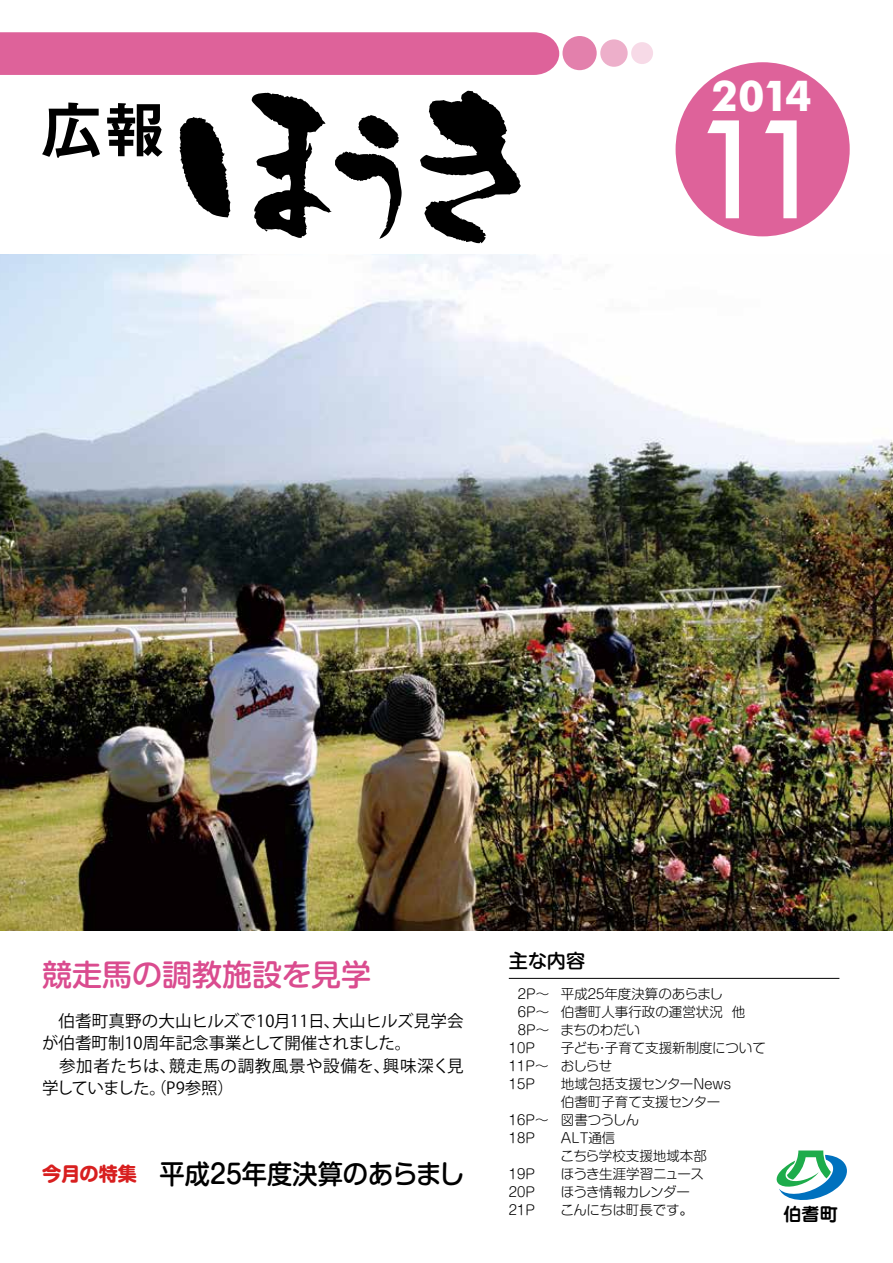
<style>
.page{position:relative;width:893px;height:1263px;background:#fff}
.page>*{position:absolute;margin:0;border:0;box-sizing:border-box;transform-origin:0 0}
.t1{font:500 138.15px "Futura BT";color:#fff;scale:.9 1}
.t2{font:62.25px "Midashi Go Pr 6 MB31";color:#000}
.t3{font:700 42.45px "Futura BT";color:#fff}
.t4{font:500 30px "Shin M Go Pro";color:#da4c8f}
.t5{font:500 26.55px "Shin M Go Pro";color:#000;scale:.95 1}
.t6{font:500 19.2px "Shin M Go Pro";color:#000}
.t7{font:700 18.15px "Jun 501 Pro";color:#000}
.t8{font:16.5px/22.5px "Koz Go Pro";color:#000}
.t9{font:300 13.5px/18px "Shin M Go Pro";color:#000}
.t10{font:300 13.5px "Shin M Go Pro";letter-spacing:-.025em;color:#000}
.t11{font:300 13.5px "Shin M Go Pro";letter-spacing:-.045em;color:#000}
.t12{font:300 13.5px "Shin M Go Pro";letter-spacing:-.02em;color:#000}
.s1{font-weight:700;font-size:19.2px;color:#d81f1f}
</style>
<div class="page">
<svg style="left:776px;top:1150px;width:71px;height:50px"></svg>
<div style="left:0;top:32px;width:559px;height:43px;background:#de629a"></div>
<div style="left:562px;top:36px;width:35px;height:34px;background:#e380ac;border-radius:50%"></div>
<div style="left:600px;top:39px;width:28px;height:28px;background:#edafca;border-radius:50%"></div>
<div style="left:631px;top:42px;width:22px;height:22px;background:#f7dae7;border-radius:50%"></div>
<img style="left:0;top:255px;width:893px;height:676px">
<svg style="left:180px;top:117px;width:50px;height:100px"></svg>
<svg style="left:252px;top:93px;width:150px;height:146px"></svg>
<svg style="left:420px;top:91px;width:101px;height:152px"></svg>
<div style="left:676px;top:62px;width:174px;height:174px;background:#de629a;border-radius:50%"></div>
<hr style="left:509px;top:978px;width:330px;height:1px;background:#000">
<h2 class="t2" style="left:41px;top:80px;width:126px">広報</h2>
<h3 class="t3" style="left:711px;top:70px;width:102px">2014</h3>
<h1 class="t1" style="left:693px;top:85px;width:149px">11</h1>
<h3 class="t4" style="left:42px;top:951px;width:330px">競走馬の調教施設を見学</h3>
<p class="t8" style="left:42px;top:1010px;width:423px;text-indent:16px">伯耆町真野の大山ヒルズで10月11日、大山ヒルズ見学会が伯耆町制10周年記念事業として開催されました。<br>　参加者たちは、競走馬の調教風景や設備を、興味深く見学していました。（P9参照）</p>
<h3 class="t5" style="left:42px;top:1153px;width:446px"><span class="s1">今月の特集</span> 平成25年度決算のあらまし</h3>
<h3 class="t6" style="left:509px;top:945px;width:78px">主な内容</h3>
<p class="t9" style="left:518px;top:983px;width:206px">2P～ 平成25年度決算のあらまし</p>
<p class="t9" style="left:518px;top:1001px;width:229px">6P～ 伯耆町人事行政の運営状況 他</p>
<p class="t12" style="left:518px;top:1019px;width:124px">8P～ まちのわだい</p>
<p class="t9" style="left:509px;top:1037px;width:28px">10P</p>
<p class="t9" style="left:509px;top:1037px;width:258px;text-indent:52px">子ども・子育て支援新制度について<br>11P～ おしらせ<br>15P</p>
<p class="t9" style="left:561px;top:1073px;width:171px">地域包括支援センターNews</p>
<p class="t9" style="left:561px;top:1091px;width:161px">伯耆町子育て支援センター</p>
<p class="t9" style="left:509px;top:1109px;width:132px">16P～ 図書つうしん</p>
<p class="t9" style="left:509px;top:1127px;width:28px">18P</p>
<p class="t9" style="left:560px;top:1127px;width:148px">ALT通信<br>こちら学校支援地域本部</p>
<p class="t9" style="left:509px;top:1163px;width:28px">19P</p>
<p class="t10" style="left:561px;top:1163px;width:145px">ほうき生涯学習ニュース</p>
<p class="t9" style="left:509px;top:1181px;width:28px">20P</p>
<p class="t11" style="left:561px;top:1181px;width:130px">ほうき情報カレンダー</p>
<p class="t9" style="left:509px;top:1199px;width:28px">21P</p>
<p class="t10" style="left:560px;top:1199px;width:134px">こんにちは町長です。</p>
<h3 class="t7" style="left:783px;top:1199px;width:56px">伯耆町</h3>
</div>
